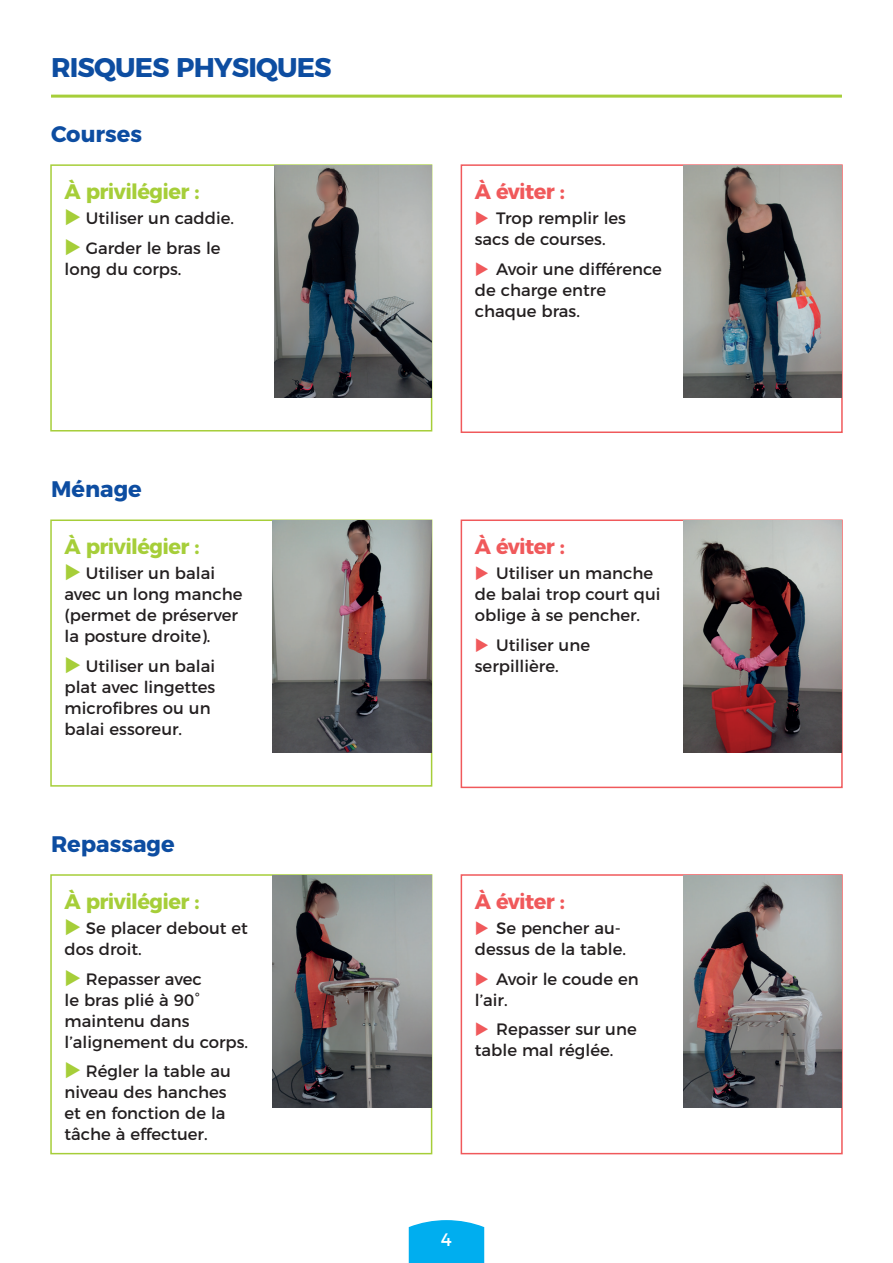
<style>
.page{position:relative;width:893px;height:1263px;background:#fff}
.page>*{position:absolute;margin:0;border:0;box-sizing:border-box;transform-origin:0 0}
.t1{font:700 27px "Montserrat";letter-spacing:-.03em;color:#0d4da1}
.t2{font:700 22.5px "Montserrat";color:#0d4da1}
.t3{font:700 21px "Montserrat";letter-spacing:-.03em;color:#a6ce39}
.t4{font:700 21px "Montserrat";letter-spacing:-.03em;color:#f0595b}
.t5{font:18px "Montserrat";color:#fff}
.t6{font:16.5px/21px "Montserrat";color:#231f20}
</style>
<div class="page">
<svg style="left:408px;top:1220px;width:77px;height:43px;background:#13b4f0"></svg>
<hr style="left:51px;top:95px;width:791px;height:3px;background:#a6ce39">
<div style="left:461px;top:164px;width:382px;height:269px;border:2px solid #f0595b"></div>
<div style="left:50px;top:164px;width:382px;height:267px;border:2px solid #a6ce39"></div>
<img style="left:683px;top:165px;width:159px;height:232px">
<img style="left:275px;top:165px;width:157px;height:232px">
<div style="left:461px;top:519px;width:382px;height:269px;border:2px solid #f0595b"></div>
<div style="left:50px;top:519px;width:382px;height:268px;border:2px solid #a6ce39"></div>
<img style="left:683px;top:520px;width:159px;height:232px">
<img style="left:273px;top:520px;width:159px;height:232px">
<div style="left:461px;top:874px;width:382px;height:280px;border:2px solid #f0595b"></div>
<div style="left:50px;top:874px;width:382px;height:280px;border:2px solid #a6ce39"></div>
<img style="left:683px;top:875px;width:159px;height:232px">
<img style="left:273px;top:875px;width:159px;height:232px">
<h1 class="t1" style="left:51px;top:45px;width:282px">RISQUES PHYSIQUES</h1>
<h2 class="t2" style="left:51px;top:116px;width:93px">Courses</h2>
<p class="t3" style="left:65px;top:174px;width:137px">À privilégier :</p>
<p class="t6" style="left:86px;top:202px;width:150px;line-height:29.5px">Utiliser un caddie.<br>Garder le bras le</p>
<p class="t6" style="left:65px;top:257px;width:118px">long du corps.</p>
<h2 class="t2" style="left:51px;top:471px;width:92px">Ménage</h2>
<p class="t3" style="left:65px;top:529px;width:137px">À privilégier :</p>
<p class="t6" style="left:65px;top:562px;width:179px;text-indent:21px">Utiliser un balai avec un long manche (permet de préserver la posture droite).</p>
<p class="t6" style="left:65px;top:654px;width:152px;text-indent:21px">Utiliser un balai plat avec lingettes microfibres ou un balai essoreur.</p>
<h2 class="t2" style="left:51px;top:826px;width:125px">Repassage</h2>
<p class="t3" style="left:65px;top:884px;width:137px">À privilégier :</p>
<p class="t6" style="left:65px;top:916px;width:185px;text-indent:21px">Se placer debout et dos droit.</p>
<p class="t6" style="left:65px;top:967px;width:185px;text-indent:21px">Repasser avec<br>le bras plié à 90° maintenu dans l’alignement du corps.</p>
<p class="t6" style="left:65px;top:1059px;width:168px;text-indent:21px">Régler la table au niveau des hanches et en fonction de la tâche à effectuer.</p>
<p class="t4" style="left:475px;top:174px;width:92px">À éviter :</p>
<p class="t6" style="left:475px;top:206px;width:153px;text-indent:21px">Trop remplir les sacs de courses.</p>
<p class="t6" style="left:475px;top:257px;width:188px;text-indent:21px">Avoir une différence de charge entre chaque bras.</p>
<p class="t4" style="left:475px;top:529px;width:92px">À éviter :</p>
<p class="t6" style="left:475px;top:562px;width:187px;text-indent:21px">Utiliser un manche de balai trop court qui oblige à se pencher.</p>
<p class="t6" style="left:475px;top:633px;width:117px;text-indent:21px">Utiliser une serpillière.</p>
<p class="t4" style="left:475px;top:884px;width:92px">À éviter :</p>
<p class="t6" style="left:475px;top:916px;width:153px;text-indent:21px">Se pencher au&shy;dessus de la table.</p>
<p class="t6" style="left:475px;top:967px;width:165px;text-indent:21px">Avoir le coude en l’air.</p>
<p class="t6" style="left:475px;top:1017px;width:163px;text-indent:21px">Repasser sur une table mal réglée.</p>
<p class="t5" style="left:441px;top:1225px;width:13px">4</p>
</div>
